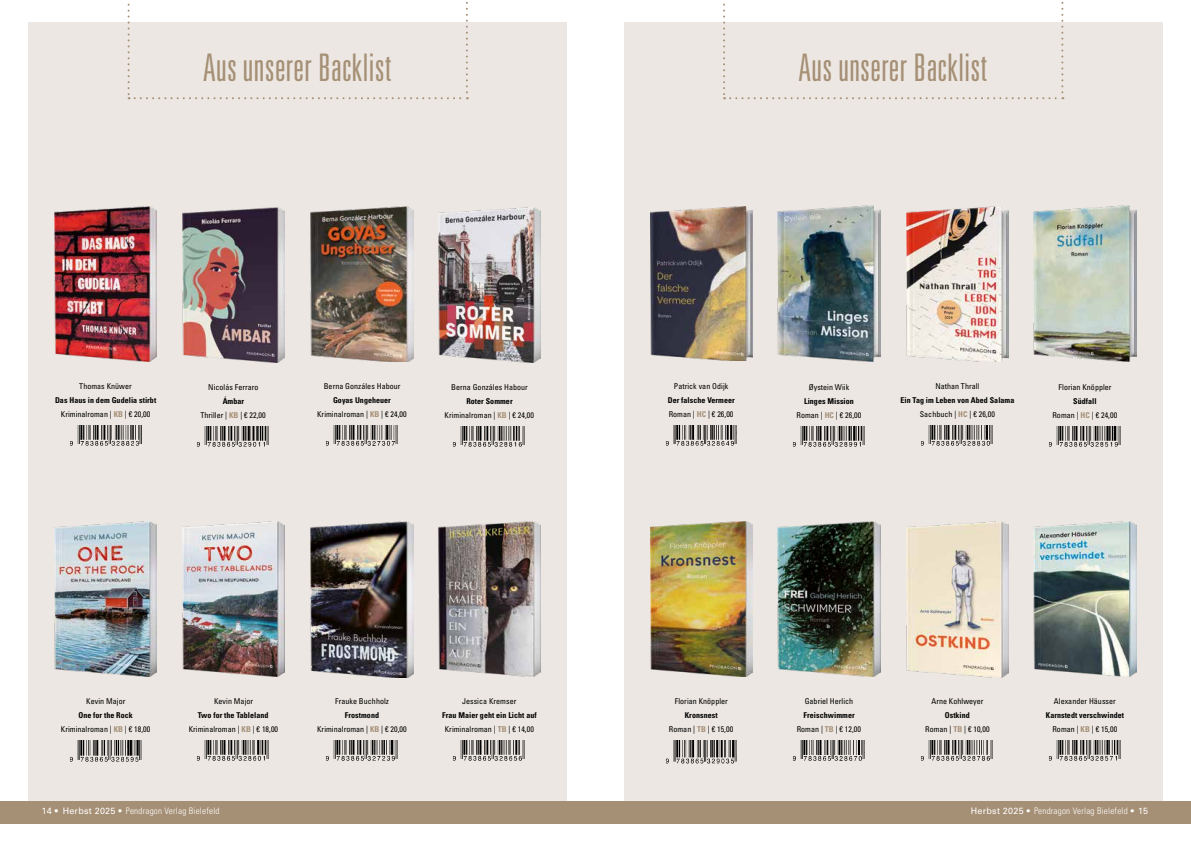
<style>
.page{position:relative;width:1191px;height:842px;background:#fff}
.page>*{position:absolute;margin:0;border:0;box-sizing:border-box;transform-origin:0 0}
.t1{font:38px "Univers LT Pro Light Ult Cond";letter-spacing:.01em;color:#a58f75}
.t2{font:300 condensed 9px "Univers LT Pro";letter-spacing:.025em;color:#fff}
.t3{font:condensed 8px/14px "Univers LT Pro";letter-spacing:.005em;color:#000;text-align:center}
.t4{font:700 condensed 8px/14px "Univers LT Pro";letter-spacing:.005em;color:#000;text-align:center}
.s1{font-weight:400}
.s2{color:#a58f75}
.s3{font-weight:700}
.s4{font-weight:700;color:#a58f75}
.s5{font-family:"Univers LT Pro 55 Roman";font-weight:400;font-stretch:normal}
</style>
<div class="page">
<div style="left:624px;top:23px;width:538px;height:788px;background:#ece7e2"></div>
<div style="left:28px;top:23px;width:539px;height:788px;background:#ece7e2"></div>
<img style="left:310px;top:207px;width:103px;height:155px">
<img style="left:325px;top:425px;width:73px;height:20px">
<img style="left:55px;top:207px;width:102px;height:154px">
<img style="left:69px;top:426px;width:73px;height:20px">
<img style="left:182px;top:207px;width:103px;height:155px">
<img style="left:196px;top:427px;width:73px;height:20px">
<svg style="left:723px;top:2px;width:340px;height:97px"></svg>
<div style="left:0;top:801px;width:1191px;height:22px;background:#a58f75"></div>
<img style="left:438px;top:207px;width:102px;height:155px">
<img style="left:452px;top:427px;width:73px;height:20px">
<img style="left:55px;top:522px;width:102px;height:154px">
<img style="left:69px;top:741px;width:73px;height:21px">
<img style="left:182px;top:522px;width:103px;height:155px">
<img style="left:196px;top:741px;width:73px;height:20px">
<img style="left:438px;top:522px;width:102px;height:155px">
<img style="left:452px;top:741px;width:73px;height:20px">
<img style="left:310px;top:522px;width:103px;height:156px">
<img style="left:325px;top:741px;width:73px;height:20px">
<img style="left:906px;top:207px;width:102px;height:155px">
<img style="left:920px;top:425px;width:73px;height:20px">
<img style="left:650px;top:206px;width:102px;height:155px">
<img style="left:665px;top:426px;width:72px;height:20px">
<img style="left:777px;top:206px;width:103px;height:155px">
<img style="left:792px;top:427px;width:73px;height:20px">
<img style="left:1033px;top:206px;width:103px;height:155px">
<img style="left:1048px;top:427px;width:73px;height:20px">
<img style="left:650px;top:522px;width:102px;height:154px">
<img style="left:665px;top:741px;width:72px;height:22px">
<img style="left:777px;top:522px;width:103px;height:155px">
<img style="left:792px;top:741px;width:73px;height:20px">
<img style="left:906px;top:522px;width:102px;height:156px">
<img style="left:920px;top:741px;width:73px;height:20px">
<img style="left:1033px;top:522px;width:103px;height:155px">
<img style="left:1048px;top:741px;width:73px;height:20px">
<svg style="left:128px;top:2px;width:340px;height:97px"></svg>
<h1 class="t1" style="left:203px;top:46px;width:190px">Aus unserer Backlist</h1>
<p class="t3" style="left:79px;top:379px;width:54px">Thomas Knüwer</p>
<p class="t4" style="left:55px;top:393px;width:103px">Das Haus in dem Gudelia stirbt<br><span class="s1">Kriminalroman |</span> <span class="s2">KB</span> <span class="s1">| € 20,00</span></p>
<p class="t3" style="left:208px;top:380px;width:52px">Nicolás Ferraro</p>
<p class="t3" style="left:200px;top:394px;width:67px"><span class="s3">Ámbar<br></span>Thriller | <span class="s4">KB</span> | € 22,00</p>
<p class="t3" style="left:324px;top:378px;width:78px">Berna Gonzáles Habour</p>
<p class="t3" style="left:317px;top:392px;width:91px"><span class="s3">Goyas Ungeheuer<br></span>Kriminalroman | <span class="s4">KB</span> | € 24,00</p>
<p class="t3" style="left:451px;top:380px;width:78px">Berna Gonzáles Habour</p>
<p class="t3" style="left:444px;top:394px;width:91px"><span class="s3">Roter Sommer<br></span>Kriminalroman | <span class="s4">KB</span> | € 24,00</p>
<p class="t3" style="left:86px;top:694px;width:41px">Kevin Major</p>
<p class="t3" style="left:61px;top:708px;width:91px"><span class="s3">One for the Rock<br></span>Kriminalroman | <span class="s4">KB</span> | € 18,00</p>
<p class="t3" style="left:214px;top:694px;width:41px">Kevin Major</p>
<p class="t3" style="left:189px;top:708px;width:91px"><span class="s3">Two for the Tableland<br></span>Kriminalroman | <span class="s4">KB</span> | € 18,00</p>
<p class="t3" style="left:335px;top:694px;width:55px">Frauke Buchholz</p>
<p class="t3" style="left:317px;top:708px;width:91px"><span class="s3">Frostmond<br></span>Kriminalroman | <span class="s4">KB</span> | € 20,00</p>
<p class="t3" style="left:462px;top:694px;width:56px">Jessica Kremser</p>
<p class="t4" style="left:442px;top:708px;width:96px">Frau Maier geht ein Licht auf<br><span class="s1">Kriminalroman |</span> <span class="s2">TB</span> <span class="s1">| € 14,00</span></p>
<h1 class="t1" style="left:798px;top:46px;width:190px">Aus unserer Backlist</h1>
<p class="t3" style="left:674px;top:379px;width:56px">Patrick van Odijk</p>
<p class="t4" style="left:667px;top:393px;width:69px;text-align:left">Der falsche Vermeer<br><span class="s1">Roman |</span> <span class="s2">HC</span> <span class="s1">| € 26,00</span></p>
<p class="t3" style="left:809px;top:380px;width:42px">Øystein Wiik</p>
<p class="t4" style="left:796px;top:394px;width:66px">Linges Mission<br><span class="s1">Roman |</span> <span class="s2">HC</span> <span class="s1">| € 26,00</span></p>
<p class="t3" style="left:935px;top:378px;width:46px">Nathan Thrall</p>
<p class="t4" style="left:900px;top:392px;width:115px">Ein Tag im Leben von Abed Salama<br><span class="s1">Sachbuch |</span> <span class="s2">HC</span> <span class="s1">| € 26,00</span></p>
<p class="t3" style="left:1058px;top:380px;width:55px">Florian Knöppler</p>
<p class="t3" style="left:1052px;top:394px;width:66px"><span class="s3">Südfall<br></span>Roman | <span class="s4">HC</span> | € 24,00</p>
<p class="t3" style="left:675px;top:694px;width:55px">Florian Knöppler</p>
<p class="t3" style="left:669px;top:708px;width:66px"><span class="s3">Kronsnest<br></span>Roman | <span class="s4">TB</span> | € 15,00</p>
<p class="t3" style="left:804px;top:694px;width:50px">Gabriel Herlich</p>
<p class="t4" style="left:796px;top:708px;width:66px">Freischwimmer<br><span class="s1">Roman |</span> <span class="s2">TB</span> <span class="s1">| € 12,00</span></p>
<p class="t3" style="left:931px;top:694px;width:54px">Arne Kohlweyer</p>
<p class="t3" style="left:925px;top:708px;width:66px"><span class="s3">Ostkind<br></span>Roman | <span class="s4">TB</span> | € 10,00</p>
<p class="t3" style="left:1054px;top:694px;width:63px">Alexander Häusser</p>
<p class="t4" style="left:1045px;top:708px;width:80px">Karnstedt verschwindet<br><span class="s1">Roman |</span> <span class="s2">KB</span> <span class="s1">| € 15,00</span></p>
<p class="t2" style="left:42px;top:805px;width:179px"><span class="s5">14</span> • <span class="s5">Herbst 2025</span> • Pendragon Verlag Bielefeld</p>
<p class="t2" style="left:971px;top:805px;width:179px"><span class="s5">Herbst 2025</span> • Pendragon Verlag Bielefeld • <span class="s5">15</span></p>
</div>
